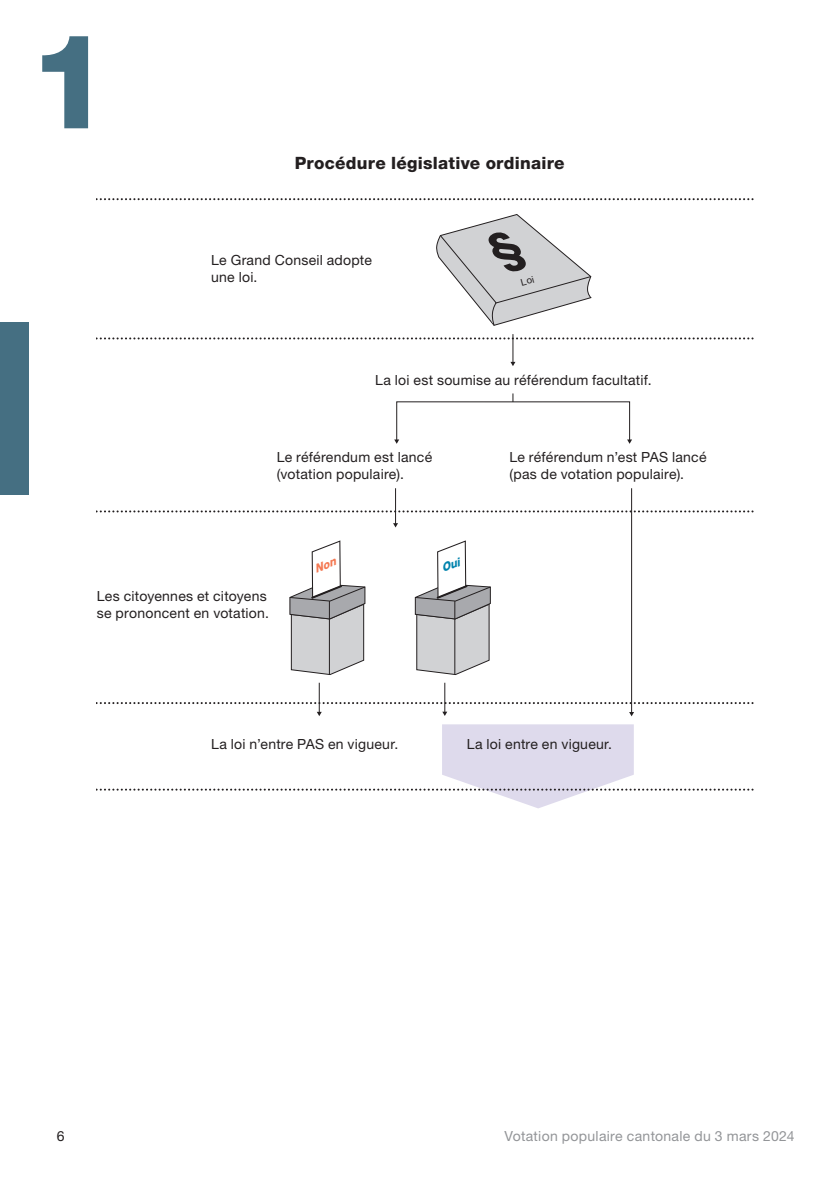
<style>
.page{position:relative;width:840px;height:1191px;background:#fff}
.page>*{position:absolute;margin:0;border:0;box-sizing:border-box;transform-origin:0 0}
.t1{font:800 132px "Helvetica Neue LT Pro";color:#456f82}
.t2{font:800 17px "Helvetica Neue LT Pro";letter-spacing:.015em;color:#231f20}
.t3{font:14px/17px "Helvetica Neue LT Pro";letter-spacing:.015em;color:#231f20}
.t4{font:14px "Helvetica Neue LT Pro";letter-spacing:.02em;color:#939598}
</style>
<div class="page">
<div style="left:0;top:322px;width:28px;height:172px;background:#456f82"></div>
<svg style="left:96px;top:198px;width:658px;height:2px"></svg>
<svg style="left:96px;top:510px;width:658px;height:2px"></svg>
<svg style="left:96px;top:702px;width:658px;height:2px"></svg>
<svg style="left:96px;top:724px;width:658px;height:84px"></svg>
<svg style="left:96px;top:334px;width:658px;height:32px"></svg>
<hr style="left:631px;top:488px;width:1px;height:224px;background:#231f20">
<svg style="left:629px;top:712px;width:4px;height:4px"></svg>
<hr style="left:395px;top:488px;width:1px;height:36px;background:#231f20">
<svg style="left:393px;top:523px;width:5px;height:4px"></svg>
<hr style="left:444px;top:682px;width:1px;height:30px;background:#231f20">
<svg style="left:442px;top:711px;width:5px;height:5px"></svg>
<hr style="left:319px;top:682px;width:1px;height:30px;background:#231f20">
<svg style="left:317px;top:712px;width:4px;height:4px"></svg>
<svg style="left:394px;top:393px;width:237px;height:51px"></svg>
<svg style="left:436px;top:214px;width:155px;height:112px"></svg>
<svg style="left:289px;top:540px;width:77px;height:135px"></svg>
<svg style="left:414px;top:540px;width:77px;height:135px"></svg>
<h1 class="t1" style="left:28px;top:3px;width:85px">1</h1>
<p class="t2" style="left:294px;top:153px;width:271px">Procédure législative ordinaire</p>
<p class="t3" style="left:211px;top:251px;width:162px">Le Grand Conseil adopte une loi.</p>
<p class="t3" style="left:375px;top:371px;width:278px">La loi est soumise au référendum facultatif.</p>
<p class="t3" style="left:276px;top:448px;width:157px">Le référendum est lancé (votation populaire).</p>
<p class="t3" style="left:509px;top:448px;width:198px">Le référendum n’est PAS lancé (pas de votation populaire).</p>
<p class="t3" style="left:97px;top:587px;width:173px">Les citoyennes et citoyens se prononcent en votation.</p>
<p class="t3" style="left:211px;top:735px;width:188px">La loi n’entre PAS en vigueur.</p>
<p class="t3" style="left:466px;top:735px;width:147px">La loi entre en vigueur.</p>
<p class="t3" style="left:57px;top:1127px;width:9px">6</p>
<p class="t4" style="left:504px;top:1127px;width:291px">Votation populaire cantonale du 3 mars 2024</p>
</div>
